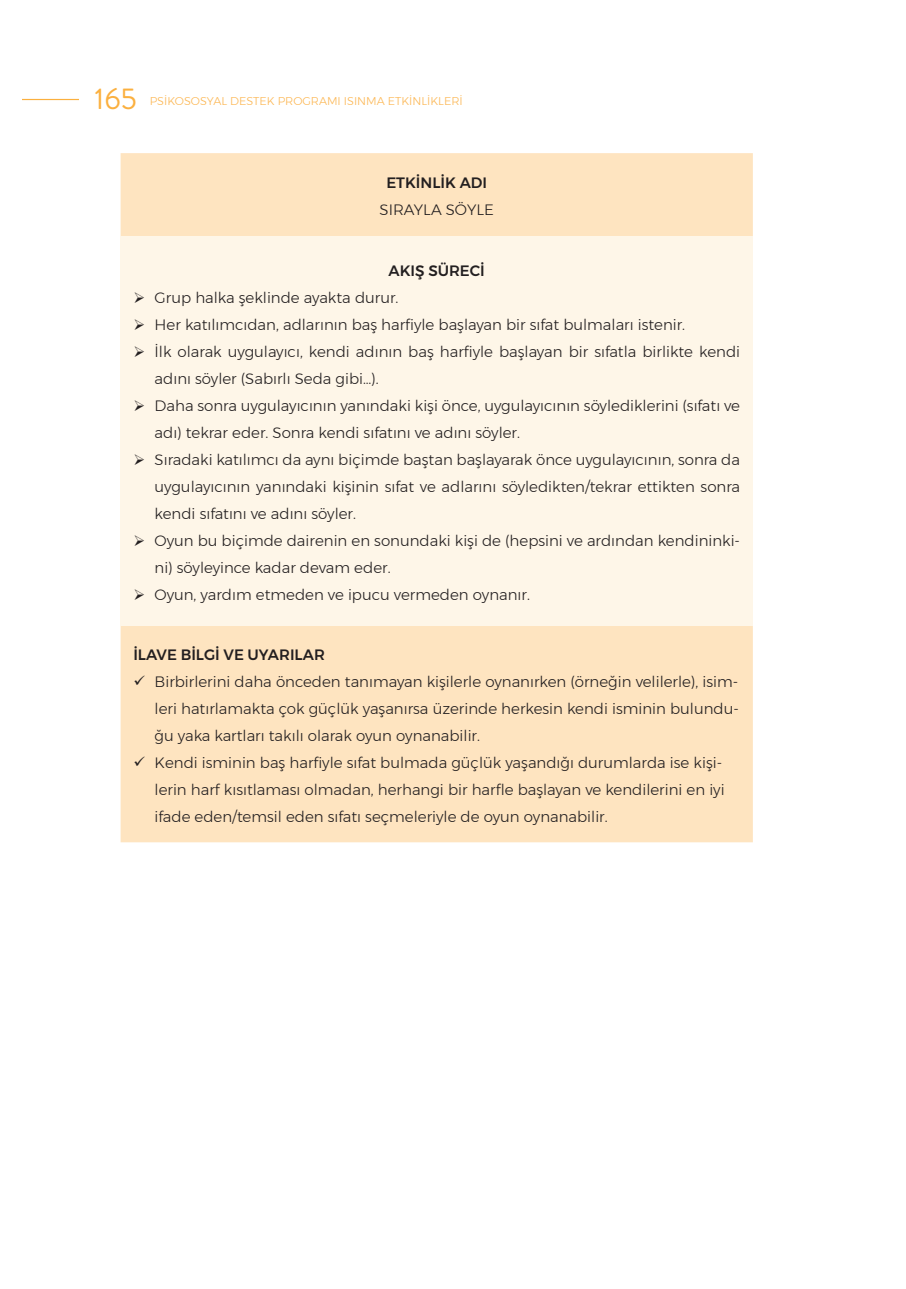
<style>
.page{position:relative;width:906px;height:1289px;background:#fff}
.page>*{position:absolute;margin:0;border:0;box-sizing:border-box;transform-origin:0 0}
.t1{font:30px "Brandon Grotesque";color:#fbb03f}
.t2{font:300 15px/27px "Montserrat";color:#231f20}
.t3{font:500 15px "Montserrat";color:#231f20}
.t4{font:300 11.25px "Montserrat";color:#fcb754}
</style>
<div class="page">
<hr style="left:0;top:99px;width:79px;height:1px;background:#fbb03f">
<div style="left:0;top:74px;width:22px;height:62px;background:#fff"></div>
<div style="left:121px;top:153px;width:632px;height:689px;background:#fee4c0"></div>
<div style="left:121px;top:236px;width:632px;height:389px;background:#fef6e8"></div>
<h1 class="t1" style="left:95px;top:78px;width:44px">165</h1>
<p class="t4" style="left:150px;top:92px;width:314px">PSİKOSOSYAL DESTEK PROGRAMI ISINMA ETKİNLİKLERİ</p>
<p class="t3" style="left:386px;top:171px;width:102px">ETKİNLİK ADI</p>
<p class="t2" style="left:379px;top:196px;width:116px">SIRAYLA SÖYLE</p>
<p class="t3" style="left:388px;top:259px;width:98px">AKIŞ SÜRECİ</p>
<p class="t2" style="left:133px;top:284px;width:266px">➢ Grup halka şeklinde ayakta durur.</p>
<p class="t2" style="left:133px;top:311px;width:553px">➢ Her katılımcıdan, adlarının baş harfiyle başlayan bir sıfat bulmaları istenir.</p>
<p class="t2" style="left:155px;top:338px;width:587px;text-indent:-21px">➢ İlk olarak uygulayıcı, kendi adının baş harfiyle başlayan bir sıfatla birlikte kendi adını söyler (Sabırlı Seda gibi…).</p>
<p class="t2" style="left:155px;top:392px;width:587px;text-indent:-21px">➢ Daha sonra uygulayıcının yanındaki kişi önce, uygulayıcının söylediklerini (sıfatı ve adı) tekrar eder. Sonra kendi sıfatını ve adını söyler.</p>
<p class="t2" style="left:155px;top:446px;width:587px;text-align:justify;text-indent:-21px">➢ Sıradaki katılımcı da aynı biçimde baştan başlayarak önce uygulayıcının, sonra da uygulayıcının yanındaki kişinin sıfat ve adlarını söyledikten/tekrar ettikten sonra kendi sıfatını ve adını söyler.</p>
<p class="t2" style="left:155px;top:527px;width:587px;text-indent:-21px">➢ Oyun bu biçimde dairenin en sonundaki kişi de (hepsini ve ardından kendininki&shy;ni) söyleyince kadar devam eder.</p>
<p class="t2" style="left:133px;top:581px;width:398px">➢ Oyun, yardım etmeden ve ipucu vermeden oynanır.</p>
<p class="t3" style="left:133px;top:643px;width:193px">İLAVE BİLGİ VE UYARILAR</p>
<p class="t2" style="left:155px;top:668px;width:586px;text-align:justify;text-indent:-21px">✓ Birbirlerini daha önceden tanımayan kişilerle oynanırken (örneğin velilerle), isim&shy;leri hatırlamakta çok güçlük yaşanırsa üzerinde herkesin kendi isminin bulundu&shy;ğu yaka kartları takılı olarak oyun oynanabilir.</p>
<p class="t2" style="left:155px;top:749px;width:571px;text-indent:-21px">✓ Kendi isminin baş harfiyle sıfat bulmada güçlük yaşandığı durumlarda ise kişi&shy;lerin harf kısıtlaması olmadan, herhangi bir harfle başlayan ve kendilerini en iyi ifade eden/temsil eden sıfatı seçmeleriyle de oyun oynanabilir.</p>
</div>
